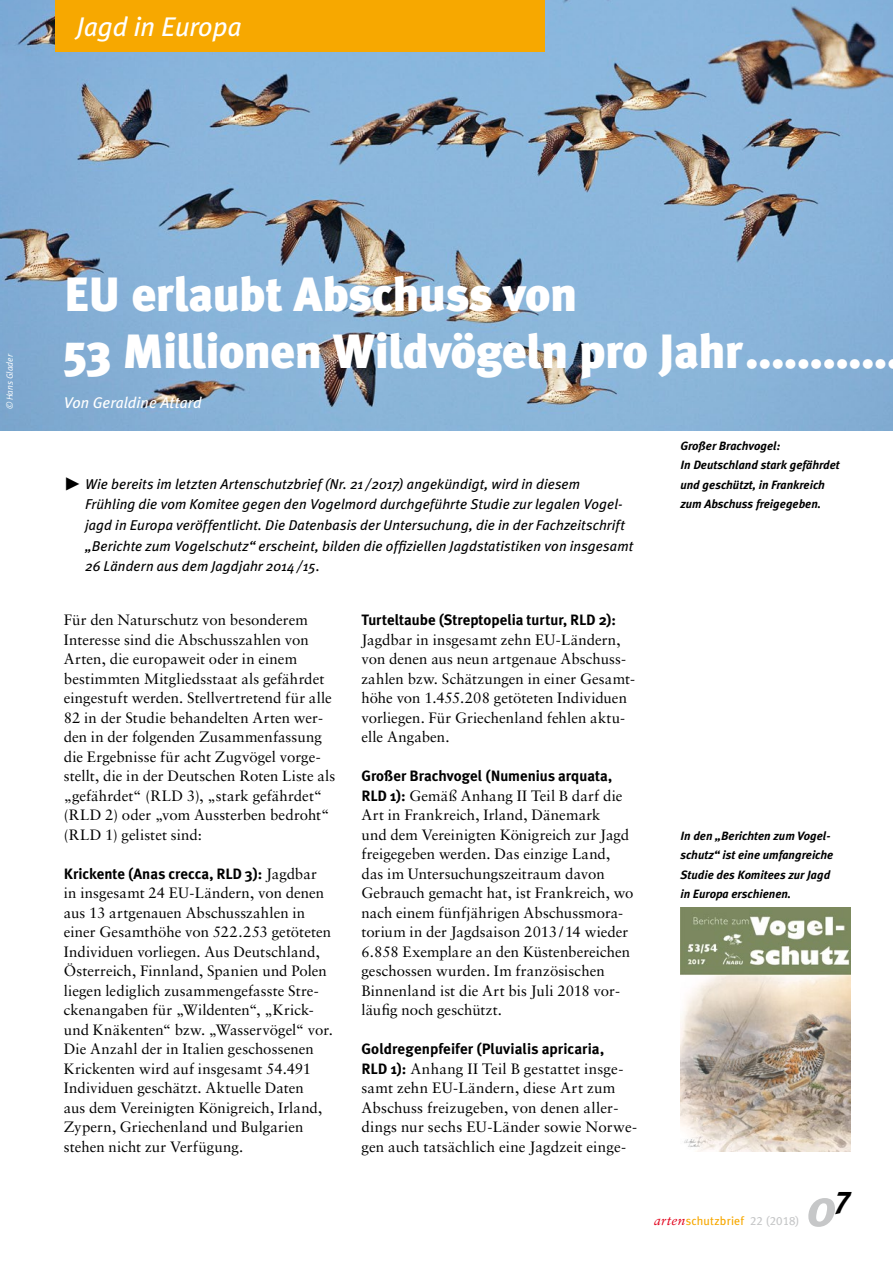
<style>
.page{position:relative;width:893px;height:1263px;background:#fff}
.page>*{position:absolute;margin:0;border:0;box-sizing:border-box;transform-origin:0 0}
.t1{font:italic 700 54px "Meta Plus";color:#c6c7c8}
.Headline_weitere_lib{font:900 48px "Meta Plus";letter-spacing:-.015em;color:#fff}
.t2{font:italic 27px "Meta Plus";color:#fff}
.Autor{font:italic 15.6px "Meta Plus";letter-spacing:.005em;color:#fff}
.Lauftext_1__Abs{font:15px/19.5px "Sabon";letter-spacing:.005em;color:#000}
.Vorspann{font:italic 14.25px/20.7px "Meta Plus";letter-spacing:.005em;color:#000}
.Bildunterschrift{font:italic 700 12px/19.5px "Meta Plus";color:#000}
.t3{font:12px "Meta Plus";letter-spacing:.015em;color:#f7a800}
.Bildnachweis{font:italic 9px "Meta Plus Normal";color:#fff}
.s1{font-family:"Meta Plus";font-weight:700}
.s2{font-family:"Sabon";font-style:italic;font-size:13.5px;color:#e2001a}
.s3{font-family:"Meta Plus Book Caps";color:#c6c7c8}
</style>
<div class="page">
<img style="left:0;top:0;width:893px;height:430px">
<div style="left:55px;top:0;width:489px;height:51px;background:#f7a800"></div>
<img style="left:680px;top:908px;width:170px;height:244px">
<p class="t2" style="left:77px;top:11px;width:166px">Jagd in Europa</p>
<p class="Bildnachweis" style="left:4px;top:409px;width:57px;rotate:-90deg">© Hans Glader</p>
<p class="Headline_weitere_lib" style="left:64px;top:266px;width:515px">EU erlaubt Abschuss von</p>
<p class="Headline_weitere_lib" style="left:64px;top:324px;width:681px">53 Millionen Wildvögeln pro Jahr</p>
<p class="Autor" style="left:64px;top:393px;width:140px">Von Geraldine Attard</p>
<p class="Vorspann" style="left:85px;top:473px;width:550px;text-indent:-21px">✓ Wie bereits im letzten Artenschutzbrief (Nr. 21 /2017) angekündigt, wird in diesem Frühling die vom Komitee gegen den Vogelmord durchgeführte Studie zur legalen Vogel&shy;jagd in Europa veröffentlicht. Die Datenbasis der Untersuchung, die in der Fachzeitschrift „Berichte zum Vogelschutz“ erscheint, bilden die offiziellen Jagdstatistiken von insgesamt 26 Ländern aus dem Jagdjahr 2014/ 15.</p>
<p class="Lauftext_1__Abs" style="left:361px;top:610px;width:275px"><span class="s1">Turteltaube (Streptopelia turtur, RLD 2):<br></span>Jagdbar in insgesamt zehn EU-Ländern, von denen aus neun artgenaue Abschuss&shy;zahlen bzw. Schätzungen in einer Gesamt&shy;höhe von 1.455.208 getöteten Individuen vorliegen. Für Griechenland fehlen aktu&shy;elle Angaben.</p>
<p class="Lauftext_1__Abs" style="left:361px;top:766px;width:274px"><span class="s1">Großer Brachvogel (Numenius arquata, RLD 1):</span> Gemäß Anhang II Teil B darf die Art in Frankreich, Irland, Dänemark<br>und dem Vereinigten Königreich zur Jagd freigegeben werden. Das einzige Land, das im Untersuchungszeitraum davon Gebrauch gemacht hat, ist Frankreich, wo nach einem fünfjährigen Abschussmora&shy;torium in der Jagdsaison 2013/14 wieder 6.858 Exemplare an den Küstenbereichen geschossen wurden. Im französischen Binnenland ist die Art bis Juli 2018 vor&shy;läufig noch geschützt.</p>
<p class="Lauftext_1__Abs" style="left:361px;top:1039px;width:277px"><span class="s1">Goldregenpfeifer (Pluvialis apricaria,<br>RLD 1):</span> Anhang II Teil B gestattet insge&shy;samt zehn EU-Ländern, diese Art zum Abschuss freizugeben, von denen aller&shy;dings nur sechs EU-Länder sowie Norwe&shy;gen auch tatsächlich eine Jagdzeit einge-</p>
<p class="Lauftext_1__Abs" style="left:64px;top:610px;width:273px">Für den Naturschutz von besonderem Interesse sind die Abschusszahlen von Arten, die europaweit oder in einem bestimmten Mitgliedsstaat als gefährdet eingestuft werden. Stellvertretend für alle 82 in der Studie behandelten Arten wer&shy;den in der folgenden Zusammenfassung die Ergebnisse für acht Zugvögel vorge&shy;stellt, die in der Deutschen Roten Liste als „gefährdet“ (RLD 3), „stark gefährdet“ (RLD 2) oder „vom Aussterben bedroht“ (RLD 1) gelistet sind:</p>
<p class="Lauftext_1__Abs" style="left:64px;top:864px;width:271px"><span class="s1">Krickente (Anas crecca, RLD 3):</span> Jagdbar in insgesamt 24 EU-Ländern, von denen aus 13 artgenauen Abschusszahlen in einer Gesamthöhe von 522.253 getöteten Individuen vorliegen. Aus Deutschland, Österreich, Finnland, Spanien und Polen liegen lediglich zusammengefasste Stre&shy;ckenangaben für „Wildenten“, „Krick&shy;und Knäkenten“ bzw. „Wasservögel“ vor.<br>Die Anzahl der in Italien geschossenen Krickenten wird auf insgesamt 54.491<br>Individuen geschätzt. Aktuelle Daten<br>aus dem Vereinigten Königreich, Irland, Zypern, Griechenland und Bulgarien stehen nicht zur Verfügung.</p>
<p class="Bildunterschrift" style="left:680px;top:436px;width:161px">Großer Brachvogel:<br>In Deutschland stark gefährdet und geschützt, in Frankreich zum Abschuss freigegeben.</p>
<p class="Bildunterschrift" style="left:680px;top:826px;width:154px">In den „Berichten zum Vogel&shy;schutz“ ist eine umfangreiche<br>Studie des Komitees zur Jagd in Europa erschienen.</p>
<p class="t3" style="left:654px;top:1214px;width:147px"><span class="s2">arten</span>schutzbrief <span class="s3">22 (2018)</span></p>
<p class="t1" style="left:806px;top:1176px;width:45px">0<sup>7</sup></p>
</div>
